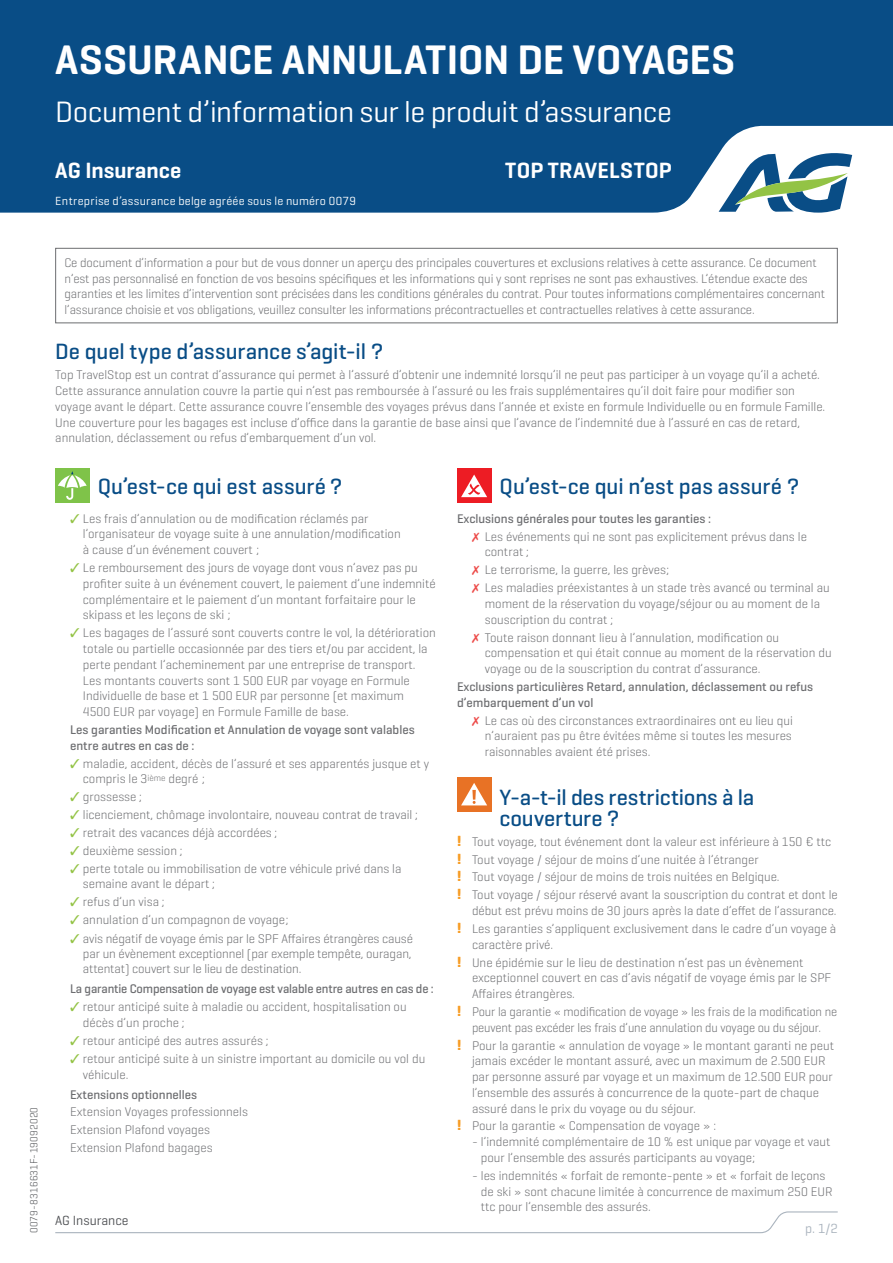
<style>
.page{position:relative;width:893px;height:1263px;background:#fff}
.page>*{position:absolute;margin:0;border:0;box-sizing:border-box;transform-origin:0 0}
.t1{font:600 42px "Geogrotesque";color:#fff}
.t2{font:30px "Geogrotesque";letter-spacing:-.015em;color:#fff}
.t3{font:500 22.5px/21px "Geogrotesque";color:#094d86}
.t4{font:600 22.5px "Geogrotesque";letter-spacing:.005em;color:#fff}
.t5{font:13.5px "Geogrotesque";color:#505255}
.t6{font:13.5px "Geogrotesque";color:#aab4be}
.t7{font:300 12.75px/15.8px "Geogrotesque";color:#6c6d70}
.t8{font:500 12.75px/15.8px "Geogrotesque";color:#6c6d70}
.t9{font:12px "Geogrotesque";letter-spacing:.025em;color:#fff}
.t10{font:300 10.5px "Geogrotesque";letter-spacing:.02em;color:#505255}
.s1{color:#93c345}
.s2{font-weight:500}
.s3{color:#ed4c4a}
.s4{font-weight:700;font-size:15px;color:#f79d26}
</style>
<div class="page">
<div style="left:0;top:0;width:893px;height:213px;background:#094d86"></div>
<svg style="left:55px;top:1211px;width:783px;height:23px"></svg>
<svg style="left:719px;top:148px;width:133px;height:65px"></svg>
<div style="left:55px;top:469px;width:34px;height:34px;background:#7fc349"></div>
<svg style="left:58px;top:471px;width:29px;height:29px"></svg>
<div style="left:457px;top:469px;width:34px;height:34px;background:#ed1c24"></div>
<svg style="left:461px;top:474px;width:26px;height:23px"></svg>
<div style="left:457px;top:777px;width:34px;height:34px;background:#e87225"></div>
<svg style="left:461px;top:783px;width:26px;height:22px"></svg>
<div style="left:55px;top:248px;width:783px;height:75px;border:1px solid #6c6d70"></div>
<h1 class="t1" style="left:55px;top:34px;width:681px">ASSURANCE ANNULATION DE VOYAGES</h1>
<h2 class="t2" style="left:55px;top:93px;width:618px">Document d’information sur le produit d’assurance</h2>
<h3 class="t4" style="left:55px;top:157px;width:127px">AG Insurance</h3>
<h3 class="t4" style="left:505px;top:157px;width:168px">TOP TRAVELSTOP</h3>
<p class="t9" style="left:55px;top:194px;width:302px">Entreprise d’assurance belge agréée sous le numéro 0079</p>
<p class="t10" style="left:28px;top:1233px;width:128px;rotate:-90deg">0079-8316631F-19092020</p>
<p class="t7" style="left:65px;top:254px;width:762px">Ce document d’information a pour but de vous donner un aperçu des principales couvertures et exclusions relatives à cette assurance. Ce document n’est pas personnalisé en fonction de vos besoins spécifiques et les informations qui y sont reprises ne sont pas exhaustives. L’étendue exacte des garanties et les limites d’intervention sont précisées dans les conditions générales du contrat. Pour toutes informations complémentaires concernant l’assurance choisie et vos obligations, veuillez consulter les informations précontractuelles et contractuelles relatives à cette assurance.</p>
<h3 class="t3" style="left:55px;top:341px;width:330px">De quel type d’assurance s’agit-il ?</h3>
<p class="t7" style="left:55px;top:367px;width:771px">Top TravelStop est un contrat d’assurance qui permet à l’assuré d’obtenir une indemnité lorsqu’il ne peut pas participer à un voyage qu’il a acheté.<br>Cette assurance annulation couvre la partie qui n’est pas remboursée à l’assuré ou les frais supplémentaires qu’il doit faire pour modifier son voyage avant le départ. Cette assurance couvre l’ensemble des voyages prévus dans l’année et existe en formule Individuelle ou en formule Famille.<br>Une couverture pour les bagages est incluse d’office dans la garantie de base ainsi que l’avance de l’indemnité due à l’assuré en cas de retard, annulation, déclassement ou refus d’embarquement d’un vol.</p>
<h3 class="t3" style="left:98px;top:476px;width:246px">Qu’est-ce qui est assuré ?</h3>
<p class="t7" style="left:83px;top:510px;width:319px;text-indent:-13px"><span class="s1">✓</span> Les frais d’annulation ou de modification réclamés par l’organisateur de voyage suite à une annulation/modification à cause d’un événement couvert ;</p>
<p class="t7" style="left:83px;top:559px;width:354px;text-indent:-13px"><span class="s1">✓</span> Le remboursement des jours de voyage dont vous n’avez pas pu profiter suite à un événement couvert, le paiement d’une indemnité complémentaire et le paiement d’un montant forfaitaire pour le skipass et les leçons de ski ;</p>
<p class="t7" style="left:83px;top:625px;width:354px;text-indent:-13px"><span class="s1">✓</span> Les bagages de l’assuré sont couverts contre le vol, la détérioration totale ou partielle occasionnée par des tiers et/ou par accident, la perte pendant l’acheminement par une entreprise de transport.<br>Les montants couverts sont 1 500 EUR par voyage en Formule Individuelle de base et 1 500 EUR par personne (et maximum<br>4500 EUR par voyage) en Formule Famille de base.</p>
<p class="t8" style="left:70px;top:721px;width:346px">Les garanties Modification et Annulation de voyage sont valables entre autres en cas de :</p>
<p class="t7" style="left:83px;top:755px;width:348px;text-indent:-13px"><span class="s1">✓</span> maladie, accident, décès de l’assuré et ses apparentés jusque et y compris le 3<sup>ième</sup> degré ;</p>
<p class="t7" style="left:70px;top:788px;width:73px"><span class="s1">✓</span> grossesse ;</p>
<p class="t7" style="left:70px;top:806px;width:349px"><span class="s1">✓</span> licenciement, chômage involontaire, nouveau contrat de travail ;</p>
<p class="t7" style="left:70px;top:824px;width:209px"><span class="s1">✓</span> retrait des vacances déjà accordées ;</p>
<p class="t7" style="left:70px;top:842px;width:114px"><span class="s1">✓</span> deuxième session ;</p>
<p class="t7" style="left:83px;top:860px;width:320px;text-indent:-13px"><span class="s1">✓</span> perte totale ou immobilisation de votre véhicule privé dans la semaine avant le départ ;</p>
<p class="t7" style="left:70px;top:894px;width:96px"><span class="s1">✓</span> refus d’un visa ;</p>
<p class="t7" style="left:70px;top:911px;width:220px"><span class="s1">✓</span> annulation d’un compagnon de voyage;</p>
<p class="t7" style="left:83px;top:931px;width:332px;line-height:15px;text-align:justify;text-indent:-13px"><span class="s1">✓</span> avis négatif de voyage émis par le SPF Affaires étrangères causé par un évènement exceptionnel (par exemple tempête, ouragan, attentat) couvert sur le lieu de destination.</p>
<p class="t8" style="left:70px;top:981px;width:365px">La garantie Compensation de voyage est valable entre autres en cas de :</p>
<p class="t7" style="left:83px;top:999px;width:325px;text-indent:-13px"><span class="s1">✓</span> retour anticipé suite à maladie ou accident, hospitalisation ou décès d’un proche ;</p>
<p class="t7" style="left:70px;top:1032px;width:200px"><span class="s1">✓</span> retour anticipé des autres assurés ;</p>
<p class="t7" style="left:83px;top:1050px;width:344px;text-indent:-13px"><span class="s1">✓</span> retour anticipé suite à un sinistre important au domicile ou vol du véhicule.</p>
<p class="t8" style="left:70px;top:1086px;width:129px">Extensions optionnelles</p>
<p class="t7" style="left:70px;top:1103px;width:179px;line-height:17.9px">Extension Voyages professionnels<br>Extension Plafond voyages<br>Extension Plafond bagages</p>
<h3 class="t3" style="left:500px;top:476px;width:301px">Qu’est-ce qui n’est pas assuré ?</h3>
<p class="t7" style="left:472px;top:509px;width:336px;line-height:17.9px;text-indent:-15px"><span class="s2">Exclusions générales pour toutes les garanties :<br></span><span class="s3">✗</span> Les événements qui ne sont pas explicitement prévus dans le</p>
<p class="t7" style="left:472px;top:543px;width:359px;line-height:17.9px;text-indent:13px">contrat ;<br><span class="s3">✗</span> Le terrorisme, la guerre, les grèves;<br><span class="s3">✗</span> Les maladies préexistantes à un stade très avancé ou terminal au</p>
<p class="t7" style="left:485px;top:595px;width:337px">moment de la réservation du voyage/séjour ou au moment de la souscription du contrat ;</p>
<p class="t7" style="left:485px;top:629px;width:348px;text-indent:-13px"><span class="s3">✗</span> Toute raison donnant lieu à l’annulation, modification ou compensation et qui était connue au moment de la réservation du voyage ou de la souscription du contrat d’assurance.</p>
<p class="t8" style="left:457px;top:678px;width:358px">Exclusions particulières Retard, annulation, déclassement ou refus d’embarquement d’un vol</p>
<p class="t7" style="left:485px;top:712px;width:310px;text-align:justify;text-indent:-13px"><span class="s3">✗</span> Le cas où des circonstances extraordinaires ont eu lieu qui n’auraient pas pu être évitées même si toutes les mesures raisonnables avaient été prises.</p>
<h3 class="t3" style="left:500px;top:786px;width:256px">Y-a-t-il des restrictions à la couverture ?</h3>
<p class="t7" style="left:457px;top:832px;width:382px;line-height:17.9px"><span class="s4">!</span> Tout voyage, tout événement dont la valeur est inférieure à 150 € ttc <span class="s4">!</span> Tout voyage / séjour de moins d’une nuitée à l’étranger<br><span class="s4">!</span> Tout voyage / séjour de moins de trois nuitées en Belgique.<br><span class="s4">!</span> Tout voyage / séjour réservé avant la souscription du contrat et dont le</p>
<p class="t7" style="left:457px;top:901px;width:381px;line-height:17.9px;text-align:right">début est prévu moins de 30 jours après la date d’effet de l’assurance.<br><span class="s4">!</span> Les garanties s’appliquent exclusivement dans le cadre d’un voyage à</p>
<p class="t7" style="left:457px;top:935px;width:348px;line-height:17.9px;text-indent:15px">caractère privé.<br><span class="s4">!</span> Une épidémie sur le lieu de destination n’est pas un évènement</p>
<p class="t7" style="left:472px;top:970px;width:361px">exceptionnel couvert en cas d’avis négatif de voyage émis par le SPF<br>Affaires étrangères.</p>
<p class="t7" style="left:457px;top:1003px;width:382px;text-align:center"><span class="s4">!</span> Pour la garantie « modification de voyage » les frais de la modification ne peuvent pas excéder les frais d’une annulation du voyage ou du séjour.</p>
<p class="t7" style="left:472px;top:1037px;width:364px;text-indent:-15px"><span class="s4">!</span> Pour la garantie « annulation de voyage » le montant garanti ne peut jamais excéder le montant assuré, avec un maximum de 2.500 EUR par personne assuré par voyage et un maximum de 12.500 EUR pour l’ensemble des assurés à concurrence de la quote-part de chaque assuré dans le prix du voyage ou du séjour.</p>
<p class="t7" style="left:457px;top:1118px;width:261px"><span class="s4">!</span> Pour la garantie « Compensation de voyage » :</p>
<p class="t7" style="left:481px;top:1133px;width:351px;text-indent:-9px">- l’indemnité complémentaire de 10 % est unique par voyage et vaut pour l’ensemble des assurés participants au voyage;</p>
<p class="t7" style="left:481px;top:1167px;width:353px;text-indent:-9px">- les indemnités « forfait de remonte-pente » et « forfait de leçons de ski » sont chacune limitée à concurrence de maximum 250 EUR ttc pour l’ensemble des assurés.</p>
<p class="t5" style="left:55px;top:1212px;width:75px">AG Insurance</p>
<p class="t6" style="left:805px;top:1220px;width:34px">p. 1/2</p>
</div>
